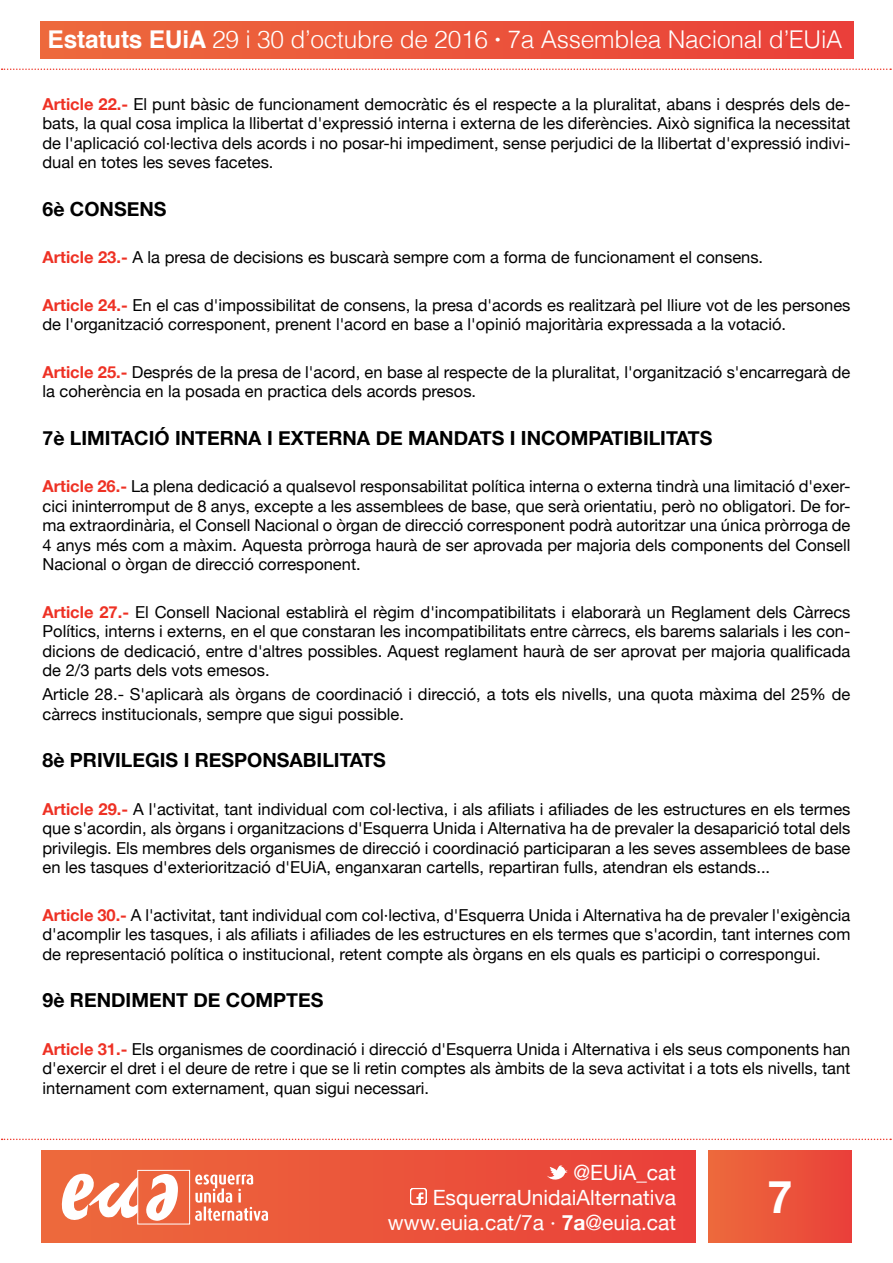
<style>
.page{position:relative;width:893px;height:1263px;background:#fff}
.page>*{position:absolute;margin:0;border:0;box-sizing:border-box;transform-origin:0 0}
.t1{font:700 45px "Helvetica Neue";color:#fff}
.t2{font:300 24.45px "Helvetica";letter-spacing:-.01em;color:#fff}
.t3{font:21px/25.2px "Helvetica Neue";color:#fff;text-align:right}
.t4{font:700 19.5px "Helvetica Neue";color:#000}
.t5{font:16.5px/19.5px "Helvetica Neue";color:#000;text-align:justify}
.s1{font-weight:700}
.s2{font-weight:700;color:#ee3124}
</style>
<div class="page">
<div style="left:42px;top:1151px;width:654px;height:92px;background:linear-gradient(to right,#ed6b3c,#ea403a)"></div>
<div style="left:41px;top:22px;width:812px;height:37px;background:linear-gradient(to right,#ed6a3c,#ea403a)"></div>
<div style="left:137px;top:1170px;width:53px;height:54px;border:1px solid #fff"></div>
<svg style="left:60px;top:1173px;width:118px;height:49px"></svg>
<svg style="left:195px;top:1174px;width:73px;height:47px"></svg>
<svg style="left:547px;top:1165px;width:21px;height:17px"></svg>
<svg style="left:409px;top:1187px;width:18px;height:18px"></svg>
<div style="left:708px;top:1151px;width:144px;height:92px;background:linear-gradient(to right,#ed6a3c,#ea403a)"></div>
<svg style="left:2px;top:69px;width:889px;height:1px"></svg>
<svg style="left:2px;top:1138px;width:889px;height:2px"></svg>
<h2 class="t2" style="left:48px;top:19px;width:796px"><span class="s1">Estatuts EUiA</span> 29 i 30 d’octubre de 2016 <span class="s1">·</span> 7a Assemblea Nacional d’EUiA</h2>
<p class="t5" style="left:43px;top:95px;width:809px"><span class="s2">Article 22.-</span> El punt bàsic de funcionament democràtic és el respecte a la pluralitat, abans i després dels de&shy;bats, la qual cosa implica la llibertat d'expressió interna i externa de les diferències. Això significa la necessitat de l'aplicació col·lectiva dels acords i no posar-hi impediment, sense perjudici de la llibertat d'expressió indivi&shy;dual en totes les seves facetes.</p>
<p class="t4" style="left:43px;top:193px;width:125px">6è CONSENS</p>
<p class="t5" style="left:43px;top:248px;width:722px"><span class="s2">Article 23.-</span> A la presa de decisions es buscarà sempre com a forma de funcionament el consens.</p>
<p class="t5" style="left:43px;top:296px;width:809px"><span class="s2">Article 24.-</span> En el cas d'impossibilitat de consens, la presa d'acords es realitzarà pel lliure vot de les persones de l'organització corresponent, prenent l'acord en base a l'opinió majoritària expressada a la votació.</p>
<p class="t5" style="left:43px;top:363px;width:809px"><span class="s2">Article 25.-</span> Després de la presa de l'acord, en base al respecte de la pluralitat, l'organització s'encarregarà de la coherència en la posada en practica dels acords presos.</p>
<p class="t4" style="left:43px;top:422px;width:671px">7è LIMITACIÓ INTERNA I EXTERNA DE MANDATS I INCOMPATIBILITATS</p>
<p class="t5" style="left:43px;top:477px;width:809px"><span class="s2">Article 26.-</span> La plena dedicació a qualsevol responsabilitat política interna o externa tindrà una limitació d'exer&shy;cici ininterromput de 8 anys, excepte a les assemblees de base, que serà orientatiu, però no obligatori. De for&shy;ma extraordinària, el Consell Nacional o òrgan de direcció corresponent podrà autoritzar una única pròrroga de 4 anys més com a màxim. Aquesta pròrroga haurà de ser aprovada per majoria dels components del Consell Nacional o òrgan de direcció corresponent.</p>
<p class="t5" style="left:43px;top:603px;width:809px"><span class="s2">Article 27.-</span> El Consell Nacional establirà el règim d'incompatibilitats i elaborarà un Reglament dels Càrrecs Polítics, interns i externs, en el que constaran les incompatibilitats entre càrrecs, els barems salarials i les con&shy;dicions de dedicació, entre d'altres possibles. Aquest reglament haurà de ser aprovat per majoria qualificada de 2/3 parts dels vots emesos.</p>
<p class="t5" style="left:43px;top:685px;width:809px">Article 28.- S'aplicarà als òrgans de coordinació i direcció, a tots els nivells, una quota màxima del 25% de càrrecs institucionals, sempre que sigui possible.</p>
<p class="t4" style="left:43px;top:745px;width:345px">8è PRIVILEGIS I RESPONSABILITATS</p>
<p class="t5" style="left:43px;top:800px;width:809px"><span class="s2">Article 29.-</span> A l'activitat, tant individual com col·lectiva, i als afiliats i afiliades de les estructures en els termes que s'acordin, als òrgans i organitzacions d'Esquerra Unida i Alternativa ha de prevaler la desaparició total dels privilegis. Els membres dels organismes de direcció i coordinació participaran a les seves assemblees de base en les tasques d'exteriorització d'EUiA, enganxaran cartells, repartiran fulls, atendran els estands...</p>
<p class="t5" style="left:43px;top:906px;width:809px"><span class="s2">Article 30.-</span> A l'activitat, tant individual com col·lectiva, d'Esquerra Unida i Alternativa ha de prevaler l'exigència d'acomplir les tasques, i als afiliats i afiliades de les estructures en els termes que s'acordin, tant internes com de representació política o institucional, retent compte als òrgans en els quals es participi o correspongui.</p>
<p class="t4" style="left:43px;top:985px;width:282px">9è RENDIMENT DE COMPTES</p>
<p class="t5" style="left:43px;top:1040px;width:809px"><span class="s2">Article 31.-</span> Els organismes de coordinació i direcció d'Esquerra Unida i Alternativa i els seus components han d'exercir el dret i el deure de retre i que se li retin comptes als àmbits de la seva activitat i a tots els nivells, tant internament com externament, quan sigui necessari.</p>
<p class="t3" style="left:388px;top:1161px;width:290px">@EUiA_cat<br>EsquerraUnidaiAlternativa www.euia.cat/7a · <span class="s1">7a</span>@euia.cat</p>
<h1 class="t1" style="left:768px;top:1161px;width:27px">7</h1>
</div>
